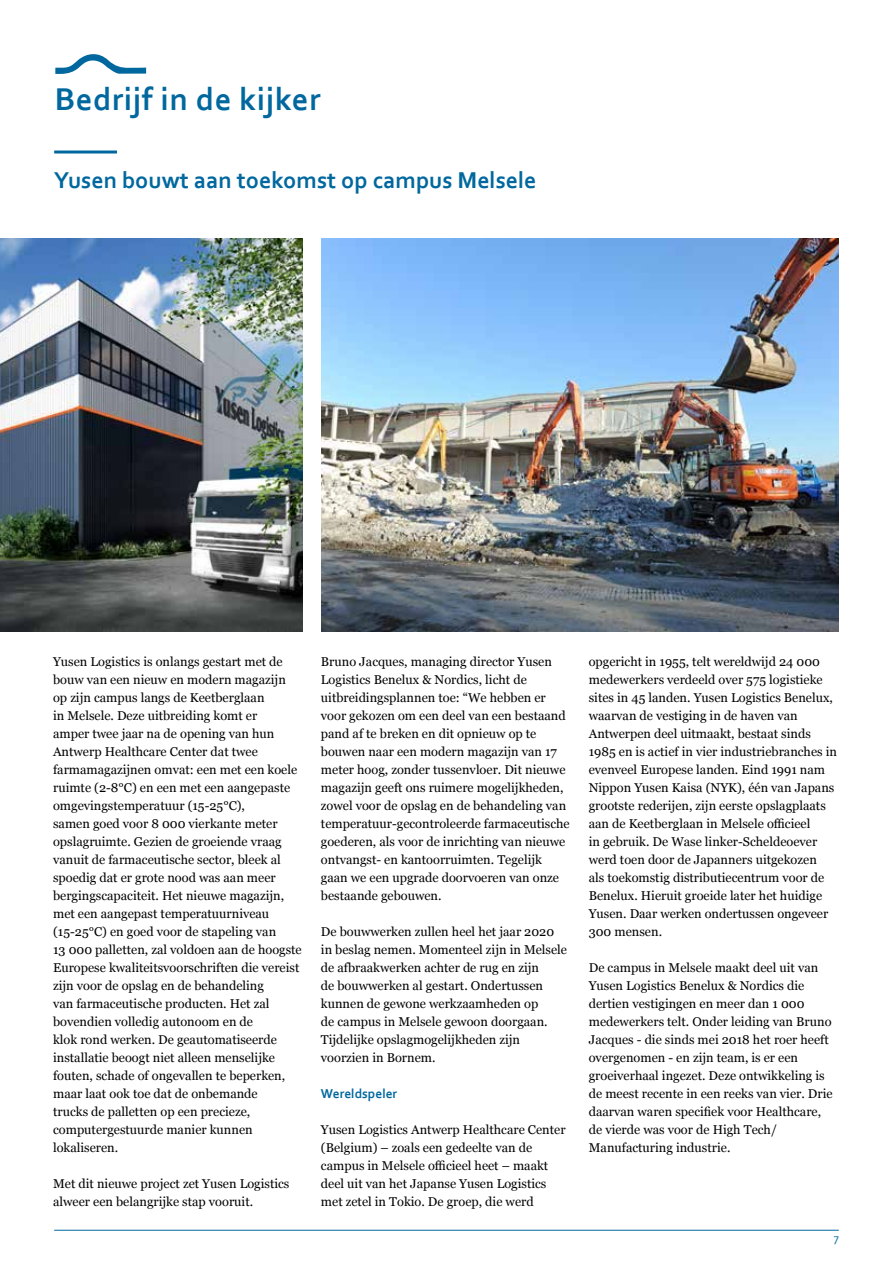
<style>
.page{position:relative;width:893px;height:1263px;background:#fff}
.page>*{position:absolute;margin:0;border:0;box-sizing:border-box;transform-origin:0 0}
.t1{font:700 33px "Corbel";letter-spacing:.02em;color:#00689e}
.t2{font:700 24px "Corbel";color:#00689e}
.t3{font:700 13.5px "Corbel";color:#00689e}
.t4{font:12.75px/18px "Georgia";color:#000}
.t5{font:12px "Corbel";color:#00689e}
</style>
<div class="page">
<hr style="left:54px;top:1230px;width:785px;height:1px;background:#00689e">
<img style="left:322px;top:238px;width:517px;height:393px">
<hr style="left:54px;top:150px;width:63px;height:3px;background:#00689e">
<svg style="left:55px;top:54px;width:91px;height:20px"></svg>
<img style="left:0;top:238px;width:303px;height:393px">
<h1 class="t1" style="left:55px;top:79px;width:268px">Bedrijf in de kijker</h1>
<h2 class="t2" style="left:54px;top:165px;width:484px">Yusen bouwt aan toekomst op campus Melsele</h2>
<p class="t4" style="left:53px;top:652px;width:250px">Yusen Logistics is onlangs gestart met de bouw van een nieuw en modern magazijn op zijn campus langs de Keetberglaan<br>in Melsele. Deze uitbreiding komt er<br>amper twee jaar na de opening van hun Antwerp Healthcare Center dat twee farmamagazijnen omvat: een met een koele ruimte (2-8°C) en een met een aangepaste omgevingstemperatuur (15-25°C),<br>samen goed voor 8 000 vierkante meter opslagruimte. Gezien de groeiende vraag vanuit de farmaceutische sector, bleek al spoedig dat er grote nood was aan meer bergingscapaciteit. Het nieuwe magazijn, met een aangepast temperatuurniveau (15-25°C) en goed voor de stapeling van<br>13 000 palletten, zal voldoen aan de hoogste Europese kwaliteitsvoorschriften die vereist zijn voor de opslag en de behandeling<br>van farmaceutische producten. Het zal bovendien volledig autonoom en de<br>klok rond werken. De geautomatiseerde installatie beoogt niet alleen menselijke fouten, schade of ongevallen te beperken, maar laat ook toe dat de onbemande<br>trucks de palletten op een precieze, computergestuurde manier kunnen lokaliseren.</p>
<p class="t4" style="left:53px;top:1174px;width:238px">Met dit nieuwe project zet Yusen Logistics alweer een belangrijke stap vooruit.</p>
<p class="t4" style="left:321px;top:652px;width:250px">Bruno Jacques, managing director Yusen Logistics Benelux &amp; Nordics, licht de uitbreidingsplannen toe: “We hebben er voor gekozen om een deel van een bestaand pand af te breken en dit opnieuw op te bouwen naar een modern magazijn van 17 meter hoog, zonder tussenvloer. Dit nieuwe magazijn geeft ons ruimere mogelijkheden, zowel voor de opslag en de behandeling van temperatuur-gecontroleerde farmaceutische goederen, als voor de inrichting van nieuwe ontvangst- en kantoorruimten. Tegelijk gaan we een upgrade doorvoeren van onze bestaande gebouwen.</p>
<p class="t4" style="left:321px;top:922px;width:248px">De bouwwerken zullen heel het jaar 2020 in beslag nemen. Momenteel zijn in Melsele de afbraakwerken achter de rug en zijn<br>de bouwwerken al gestart. Ondertussen kunnen de gewone werkzaamheden op<br>de campus in Melsele gewoon doorgaan.<br>Tijdelijke opslagmogelijkheden zijn voorzien in Bornem.</p>
<p class="t3" style="left:321px;top:1085px;width:78px">Wereldspeler</p>
<p class="t4" style="left:321px;top:1120px;width:246px">Yusen Logistics Antwerp Healthcare Center (Belgium) – zoals een gedeelte van de campus in Melsele officieel heet – maakt deel uit van het Japanse Yusen Logistics met zetel in Tokio. De groep, die werd</p>
<p class="t4" style="left:589px;top:652px;width:250px">opgericht in 1955, telt wereldwijd 24 000 medewerkers verdeeld over 575 logistieke sites in 45 landen. Yusen Logistics Benelux, waarvan de vestiging in de haven van Antwerpen deel uitmaakt, bestaat sinds 1985 en is actief in vier industriebranches in evenveel Europese landen. Eind 1991 nam Nippon Yusen Kaisa (NYK), één van Japans grootste rederijen, zijn eerste opslagplaats aan de Keetberglaan in Melsele officieel<br>in gebruik. De Wase linker-Scheldeoever werd toen door de Japanners uitgekozen<br>als toekomstig distributiecentrum voor de Benelux. Hieruit groeide later het huidige Yusen. Daar werken ondertussen ongeveer 300 mensen.</p>
<p class="t4" style="left:589px;top:958px;width:245px">De campus in Melsele maakt deel uit van Yusen Logistics Benelux &amp; Nordics die dertien vestigingen en meer dan 1 000 medewerkers telt. Onder leiding van Bruno Jacques - die sinds mei 2018 het roer heeft overgenomen - en zijn team, is er een groeiverhaal ingezet. Deze ontwikkeling is de meest recente in een reeks van vier. Drie daarvan waren specifiek voor Healthcare, de vierde was voor de High Tech/ Manufacturing industrie.</p>
<p class="t5" style="left:834px;top:1231px;width:7px">7</p>
</div>
